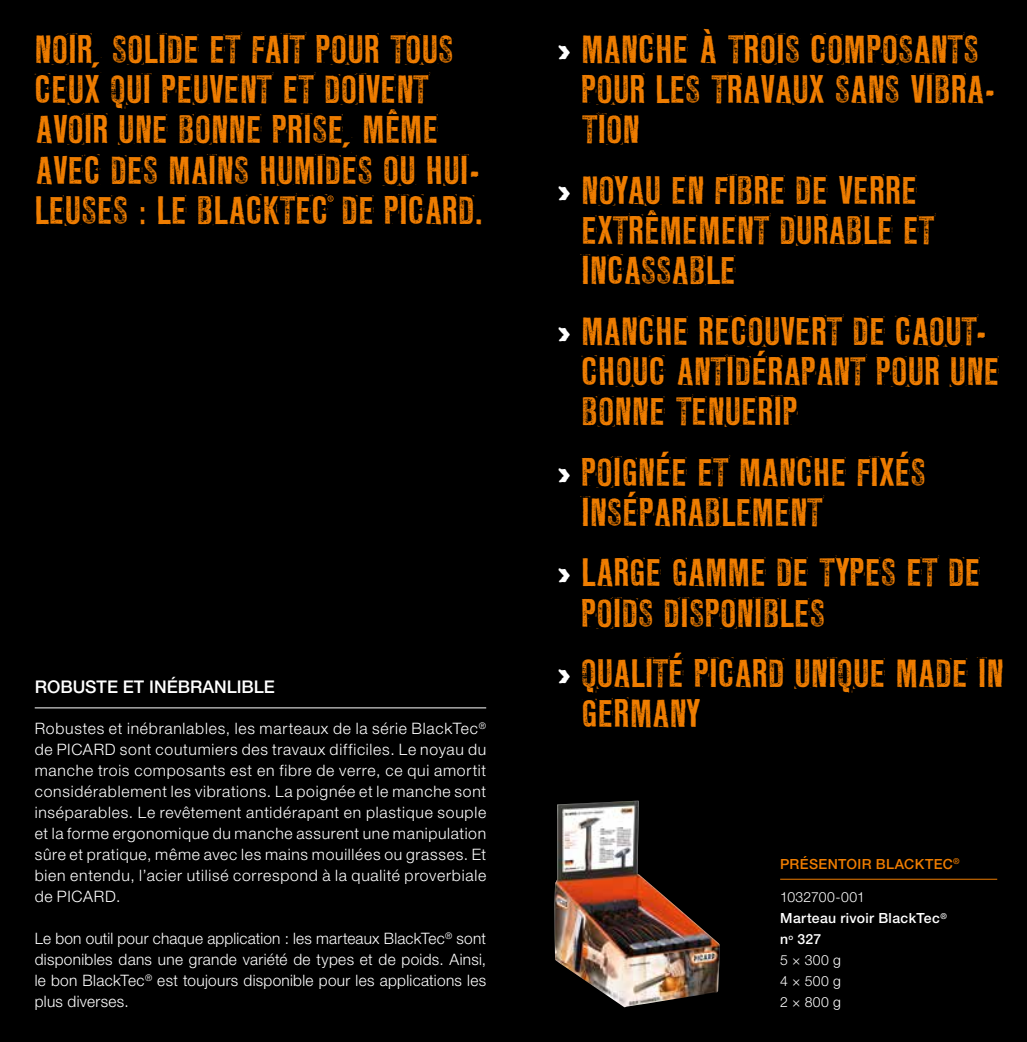
<style>
.page{position:relative;width:1027px;height:1042px;background:#fff}
.page>*{position:absolute;margin:0;border:0;box-sizing:border-box;transform-origin:0 0}
.t1{font:35px/40.2px "LL Rubber Grotesque OTF";letter-spacing:-.005em;color:#ef7d00}
.t2{font:500 17.5px "Helvetica Neue LT Pro";color:#fff}
.t3{font:300 15.75px/21px "Helvetica Neue LT Pro";letter-spacing:.025em;color:#fff;text-align:justify}
.t4{font:300 14px/21px "Helvetica Neue LT Pro";letter-spacing:.025em;color:#fff}
.t5{font:500 14px "Helvetica Neue LT Pro";letter-spacing:.025em;color:#ef7d00}
.s1{color:#fff}
.s2{font-weight:500}
</style>
<div class="page">
<div style="left:506px;top:0;width:521px;height:1042px;background:#000"></div>
<div style="left:0;top:0;width:521px;height:1042px;background:#000"></div>
<hr style="left:35px;top:707px;width:451px;height:1px;background:#fff">
<img style="left:554px;top:800px;width:166px;height:207px">
<hr style="left:780px;top:879px;width:217px;height:1px;background:#ef7d00">
<svg style="left:327px;top:195px;width:7px;height:7px"></svg>
<h1 class="t1" style="left:35px;top:30px;width:450px">NOIR, SOLIDE ET FAIT POUR TOUS<br>CEUX QUI PEUVENT ET DOIVENT<br>AVOIR UNE BONNE PRISE, MÊME<br>AVEC DES MAINS HUMIDES OU HUI-<br>LEUSES : LE BLACKTEC DE PICARD.</h1>
<p class="t2" style="left:35px;top:676px;width:242px">ROBUSTE ET INÉBRANLIBLE</p>
<p class="t3" style="left:35px;top:718px;width:453px">Robustes et inébranlables, les marteaux de la série BlackTec<sup>® </sup>de PICARD sont coutumiers des travaux difficiles. Le noyau du manche trois composants est en fibre de verre, ce qui amortit considérablement les vibrations. La poignée et le manche sont inséparables. Le revêtement antidérapant en plastique souple et la forme ergonomique du manche assurent une manipulation sûre et pratique, même avec les mains mouillées ou grasses. Et bien entendu, l’acier utilisé correspond à la qualité proverbiale de PICARD.</p>
<p class="t3" style="left:35px;top:928px;width:453px">Le bon outil pour chaque application : les marteaux BlackTec<sup>®</sup> sont disponibles dans une grande variété de types et de poids. Ainsi, le bon BlackTec<sup>®</sup> est toujours disponible pour les applications les plus diverses.</p>
<h1 class="t1" style="left:581px;top:30px;width:416px;text-indent:-26px"><span class="s1">&gt;</span> MANCHE À TROIS COMPOSANTS<br>POUR LES TRAVAUX SANS VIBRA-<br>TION</h1>
<h1 class="t1" style="left:581px;top:171px;width:355px;text-indent:-26px"><span class="s1">&gt;</span> NOYAU EN FIBRE DE VERRE<br>EXTRÊMEMENT DURABLE ET<br>INCASSABLE</h1>
<h1 class="t1" style="left:581px;top:312px;width:420px;text-indent:-26px"><span class="s1">&gt;</span> MANCHE RECOUVERT DE CAOUT-<br>CHOUC ANTIDÉRAPANT POUR UNE<br>BONNE TENUERIP</h1>
<h1 class="t1" style="left:581px;top:453px;width:346px;text-indent:-26px"><span class="s1">&gt;</span> POIGNÉE ET MANCHE FIXÉS<br>INSÉPARABLEMENT</h1>
<h1 class="t1" style="left:581px;top:553px;width:401px;text-indent:-26px"><span class="s1">&gt;</span> LARGE GAMME DE TYPES ET DE<br>POIDS DISPONIBLES</h1>
<h1 class="t1" style="left:581px;top:654px;width:424px;text-indent:-26px"><span class="s1">&gt;</span> QUALITÉ PICARD UNIQUE MADE IN<br>GERMANY</h1>
<p class="t5" style="left:780px;top:855px;width:181px">PRÉSENTOIR BLACKTEC<sup>®</sup></p>
<p class="t4" style="left:780px;top:886px;width:168px">1032700-001<br><span class="s2">Marteau rivoir BlackTec</span><sup>® </sup><span class="s2">n</span><sup>o</sup> <span class="s2">327<br></span>5 × 300 g<br>4 × 500 g<br>2 × 800 g</p>
</div>
